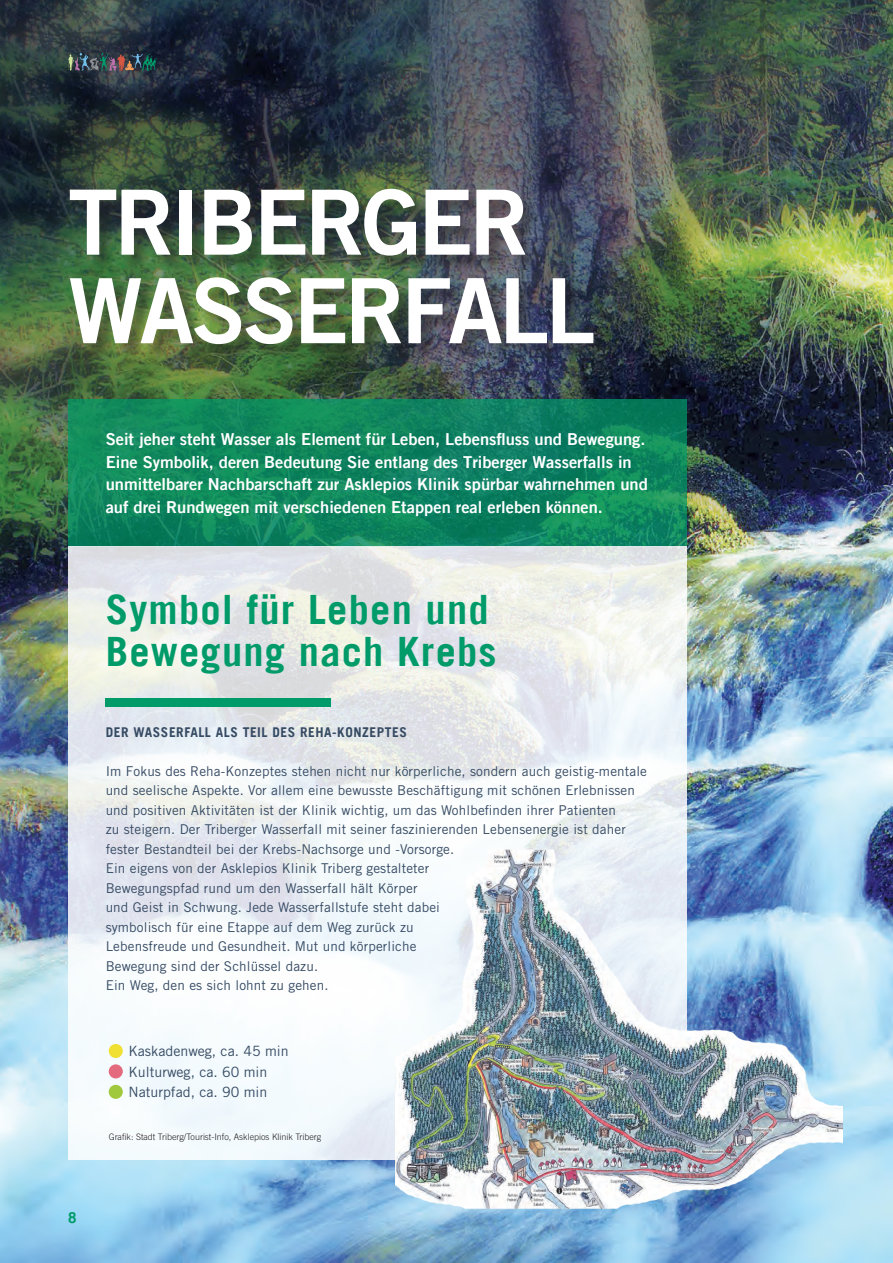
<style>
.page{position:relative;width:893px;height:1263px;background:#fff}
.page>*{position:absolute;margin:0;border:0;box-sizing:border-box;transform-origin:0 0}
.t1{font:90px "Trade Gothic Bold Two";letter-spacing:-.04em;color:#fff}
.t2{font:700 40.5px "Trade Gothic LT Std";letter-spacing:.03em;color:#009b69}
.t3{font:16.5px/22.5px "Trade Gothic Bold Two";color:#fff}
.t4{font:700 15px "Trade Gothic LT Std";color:#009b69}
.Aufzählung{font:14.25px "Trade Gothic LT Pro";color:#354a63}
.t5{font:13.5px/19.5px "Trade Gothic LT Pro";letter-spacing:.01em;color:#354a63}
.t6{font:700 13.5px "Trade Gothic LT Std";letter-spacing:.04em;color:#354a63}
.Aufzählung-2{font:300 9px "Trade Gothic LT Pro";color:#231f20}
</style>
<div class="page">
<img style="left:0;top:0;width:893px;height:1263px">
<div style="left:71px;top:190px;width:540px;height:172px;background:#231f20;opacity:.45"></div>
<svg style="left:68px;top:399px;width:619px;height:148px;background:#10855f"></svg>
<svg style="left:68px;top:547px;width:619px;height:613px"></svg>
<img style="left:395px;top:831px;width:447px;height:394px">
<div style="left:109px;top:1044px;width:14px;height:14px;background:#f0e034;border-radius:50%"></div>
<div style="left:109px;top:1064px;width:14px;height:14px;background:#e46a7d;border-radius:50%"></div>
<div style="left:109px;top:1085px;width:14px;height:14px;background:#a1c93d;border-radius:50%"></div>
<div style="left:106px;top:699px;width:225px;height:8px;background:#009b69"></div>
<svg style="left:68px;top:53px;width:89px;height:18px;background:#465256"></svg>
<p class="t1" style="left:68px;top:167px;width:463px">TRIBERGER</p>
<p class="t1" style="left:68px;top:255px;width:529px">WASSERFALL</p>
<p class="t3" style="left:106px;top:428px;width:544px">Seit jeher steht Wasser als Element für Leben, Lebensfluss und Bewegung.<br>Eine Symbolik, deren Bedeutung Sie entlang des Triberger Wasserfalls in unmittelbarer Nachbarschaft zur Asklepios Klinik spürbar wahrnehmen und auf drei Rundwegen mit verschiedenen Etappen real erleben können.</p>
<p class="t2" style="left:106px;top:584px;width:385px">Symbol für Leben und</p>
<p class="t2" style="left:106px;top:627px;width:392px">Bewegung nach Krebs</p>
<p class="t6" style="left:106px;top:723px;width:303px">DER WASSERFALL ALS TEIL DES REHA-KONZEPTES</p>
<p class="t5" style="left:106px;top:761px;width:543px">Im Fokus des Reha-Konzeptes stehen nicht nur körperliche, sondern auch geistig-mentale und seelische Aspekte. Vor allem eine bewusste Beschäftigung mit schönen Erlebnissen und positiven Aktivitäten ist der Klinik wichtig, um das Wohlbefinden ihrer Patienten</p>
<p class="t5" style="left:106px;top:819px;width:522px">zu steigern. Der Triberger Wasserfall mit seiner faszinierenden Lebensenergie ist daher fester Bestandteil bei der Krebs-Nachsorge und -Vorsorge.</p>
<p class="t5" style="left:106px;top:858px;width:325px">Ein eigens von der Asklepios Klinik Triberg gestalteter</p>
<p class="t5" style="left:106px;top:878px;width:313px">Bewegungspfad rund um den Wasserfall hält Körper</p>
<p class="t5" style="left:106px;top:897px;width:336px">und Geist in Schwung. Jede Wasserfallstufe steht dabei</p>
<p class="t5" style="left:106px;top:917px;width:310px">symbolisch für eine Etappe auf dem Weg zurück zu</p>
<p class="t5" style="left:106px;top:936px;width:312px">Lebensfreude und Gesundheit. Mut und körperliche</p>
<p class="t5" style="left:106px;top:956px;width:214px">Bewegung sind der Schlüssel dazu.</p>
<p class="t5" style="left:106px;top:975px;width:224px">Ein Weg, den es sich lohnt zu gehen.</p>
<p class="Aufzählung" style="left:128px;top:1042px;width:162px">Kaskadenweg, ca. 45 min</p>
<p class="Aufzählung" style="left:128px;top:1063px;width:141px">Kulturweg, ca. 60 min</p>
<p class="Aufzählung" style="left:128px;top:1083px;width:141px">Naturpfad, ca. 90 min</p>
<p class="t4" style="left:68px;top:1208px;width:10px">8</p>
<p class="Aufzählung-2" style="left:109px;top:1131px;width:214px">Grafik: Stadt Triberg/Tourist-Info, Asklepios Klinik Triberg</p>
</div>
